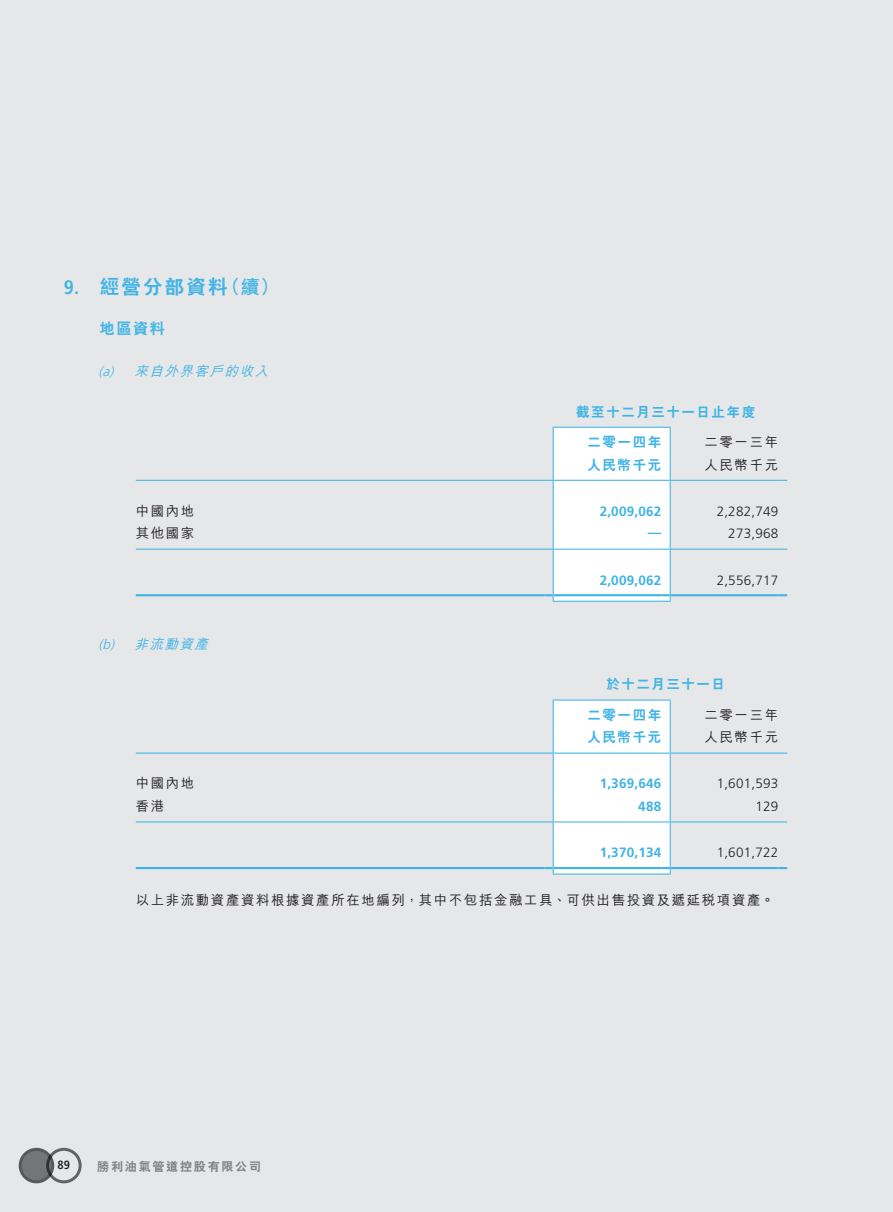
<style>
.page{position:relative;width:893px;height:1212px;background:#e6e7e9}
.page>*{position:absolute;margin:0;border:0;box-sizing:border-box;transform-origin:0 0}
._03_H1{font:800 19.5px "C Hei 2 HK";letter-spacing:.115em;color:#3fb4e5}
._03_H1-2{font:700 19.5px "M Hei HK";color:#3fb4e5}
._03_H1-3{font:700 condensed 19.5px "Frutiger LT Std";color:#3fb4e5}
._04___H2{font:800 15px "C Hei 2 HK";color:#3fb4e5}
._31_table_tab_6pt{font:300 13.5px "Frutiger LT Std";letter-spacing:.015em;color:#231f20}
._13_____P4{font:500 13.5px "M Hei HK";letter-spacing:.115em;color:#231f20}
._31_table_tab_6pt-2{font:800 13.5px "C Hei 2 HK";letter-spacing:.115em;color:#3fb4e5}
._31_table_tab_6pt-3{font:700 13.5px "Frutiger LT Std";letter-spacing:.015em;color:#3fb4e5}
._31_table_tab_6pt-4{font:500 13.5px "M Hei HK";letter-spacing:.115em;color:#231f20}
._06_______H4{font:italic 500 13.5px "M Hei HK";color:#3fb4e5}
._15_Table_Stub{font:500 13.5px "M Hei HK";letter-spacing:.115em;color:#231f20}
._06_______H4-2{font:italic 300 13.5px "Frutiger LT Std";color:#3fb4e5}
.t1{font:800 12px "C Hei 2 HK";letter-spacing:.15em;color:#808285}
.t2{font:700 condensed 12px "Frutiger LT Std";color:#231f20}
</style>
<div class="page">
<div style="left:46px;top:1148px;width:36px;height:35px;border:3px solid #636366;border-radius:50%"></div>
<svg style="left:20px;top:1149px;width:33px;height:33px"></svg>
<div style="left:19px;top:1148px;width:35px;height:35px;border:3px solid #636366;border-radius:50%"></div>
<hr style="left:136px;top:480px;width:408px;height:1px;background:#3fb4e5">
<hr style="left:670px;top:480px;width:108px;height:1px;background:#3fb4e5">
<hr style="left:136px;top:549px;width:408px;height:1px;background:#3fb4e5">
<hr style="left:670px;top:549px;width:108px;height:1px;background:#3fb4e5">
<hr style="left:136px;top:594px;width:408px;height:2px;background:#3fb4e5">
<hr style="left:671px;top:594px;width:107px;height:2px;background:#3fb4e5">
<svg style="left:778px;top:594px;width:9px;height:2px"></svg>
<svg style="left:544px;top:427px;width:127px;height:175px;background:#f3f9fc"></svg>
<hr style="left:136px;top:752px;width:408px;height:2px;background:#3fb4e5">
<hr style="left:670px;top:752px;width:108px;height:2px;background:#3fb4e5">
<svg style="left:778px;top:752px;width:9px;height:2px"></svg>
<hr style="left:136px;top:821px;width:408px;height:1px;background:#3fb4e5">
<hr style="left:670px;top:821px;width:108px;height:1px;background:#3fb4e5">
<hr style="left:136px;top:867px;width:408px;height:2px;background:#3fb4e5">
<hr style="left:671px;top:867px;width:107px;height:2px;background:#3fb4e5">
<svg style="left:778px;top:867px;width:9px;height:2px"></svg>
<svg style="left:544px;top:699px;width:127px;height:175px;background:#f3f9fc"></svg>
<p class="_03_H1-3" style="left:64px;top:275px;width:17px">9.</p>
<p class="_03_H1" style="left:100px;top:274px;width:130px">經營分部資料</p>
<p class="_03_H1-2" style="left:221px;top:272px;width:61px">（續(</p>
<p class="_04___H2" style="left:100px;top:318px;width:67px">地區資料</p>
<p class="_06_______H4" style="left:134px;top:361px;width:140px">來自外界客戶的收入</p>
<p class="_06_______H4-2" style="left:98px;top:364px;width:21px">()</p>
<p class="_06_______H4-2" style="left:102px;top:364px;width:12px">a</p>
<p class="_15_Table_Stub" style="left:136px;top:501px;width:60px">中國內地</p>
<p class="_15_Table_Stub" style="left:136px;top:524px;width:60px">其他國家</p>
<p class="_06_______H4-2" style="left:98px;top:636px;width:21px">( )</p>
<p class="_06_______H4-2" style="left:102px;top:636px;width:13px">b</p>
<p class="_06_______H4" style="left:134px;top:634px;width:80px">非流動資產</p>
<p class="_15_Table_Stub" style="left:136px;top:774px;width:60px">中國內地</p>
<p class="_15_Table_Stub" style="left:136px;top:796px;width:30px">香港</p>
<p class="_31_table_tab_6pt-2" style="left:576px;top:402px;width:180px">截至十二月三十一日止年度</p>
<p class="_31_table_tab_6pt-4" style="left:705px;top:432px;width:75px">二零一三年</p>
<p class="_31_table_tab_6pt-2" style="left:588px;top:433px;width:75px">二零一四年</p>
<p class="_31_table_tab_6pt-2" style="left:588px;top:455px;width:75px">人民幣千元</p>
<p class="_31_table_tab_6pt-4" style="left:705px;top:455px;width:75px">人民幣千元</p>
<p class="_31_table_tab_6pt-3" style="left:600px;top:503px;width:63px">2,009,062</p>
<p class="_31_table_tab_6pt" style="left:717px;top:503px;width:63px">2,282,749</p>
<p class="_31_table_tab_6pt-3" style="left:648px;top:524px;width:15px">—</p>
<p class="_31_table_tab_6pt" style="left:728px;top:526px;width:51px">273,968</p>
<p class="_31_table_tab_6pt-3" style="left:600px;top:572px;width:63px">2,009,062</p>
<p class="_31_table_tab_6pt" style="left:717px;top:572px;width:63px">2,556,717</p>
<p class="_31_table_tab_6pt-2" style="left:606px;top:675px;width:120px">於十二月三十一日</p>
<p class="_31_table_tab_6pt-4" style="left:705px;top:705px;width:75px">二零一三年</p>
<p class="_31_table_tab_6pt-2" style="left:588px;top:706px;width:75px">二零一四年</p>
<p class="_31_table_tab_6pt-2" style="left:588px;top:728px;width:75px">人民幣千元</p>
<p class="_31_table_tab_6pt-4" style="left:705px;top:728px;width:75px">人民幣千元</p>
<p class="_31_table_tab_6pt-3" style="left:600px;top:776px;width:63px">1,369,646</p>
<p class="_31_table_tab_6pt" style="left:717px;top:776px;width:63px">1,601,593</p>
<p class="_31_table_tab_6pt-3" style="left:638px;top:799px;width:24px">488</p>
<p class="_31_table_tab_6pt" style="left:755px;top:799px;width:24px">129</p>
<p class="_31_table_tab_6pt-3" style="left:600px;top:845px;width:63px">1,370,134</p>
<p class="_13_____P4" style="left:136px;top:890px;width:640px">以上非流動資產資料根據資產所在地編列，其中不包括金融工具、可供出售投資及遞延稅項資產。</p>
<p class="_31_table_tab_6pt" style="left:717px;top:845px;width:63px">1,601,722</p>
<p class="t2" style="left:58px;top:1158px;width:14px">89</p>
<p class="t1" style="left:97px;top:1158px;width:165px">勝利油氣管道控股有限公司</p>
</div>
